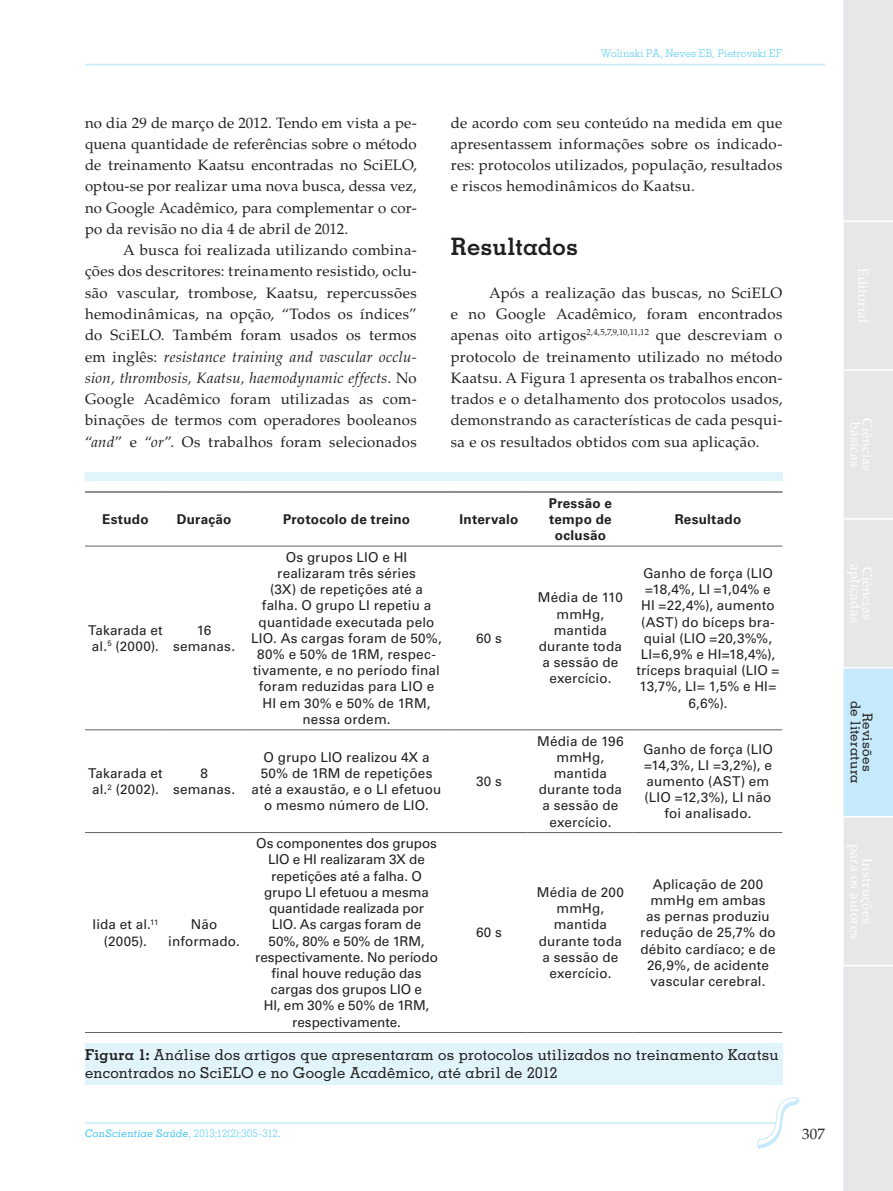
<style>
.page{position:relative;width:893px;height:1191px;background:#fff}
.page>*{position:absolute;margin:0;border:0;box-sizing:border-box;transform-origin:0 0}
.CS_Subtitulo{font:700 24px "Memphis LT Std";letter-spacing:.005em;color:#231f20}
.CS_Normal{font:15px/21.3px "Palatino LT Std";letter-spacing:.015em;color:#231f20;text-align:justify}
.CS_Tabela_-_titulo{font:500 15px/18px "Memphis LT Std";letter-spacing:.01em;color:#231f20}
.CS_Tabela_-_corpo{font:13.5px/16.2px "Univers LT Std";letter-spacing:.01em;color:#231f20;text-align:center}
.CS_Tabela_-_corpo-2{font:700 13.5px/16.2px "Univers LT Std";letter-spacing:.02em;color:#231f20;text-align:center}
.t1{font:500 13.5px/12px "Memphis LT Std";letter-spacing:.015em;color:#231f20;text-align:center}
.t2{font:13.5px "Palatino LT Std";letter-spacing:.03em;color:#fff}
.CS_z_Infs_Pags{font:300 10.5px "Memphis LT Std";letter-spacing:-.015em;color:#40c7f4}
.CS_z_Infs_Pags-2{font:300 10.5px "Memphis LT Std";letter-spacing:.025em;color:#40c7f4}
.s1{font-style:italic}
.s2{font-weight:700}
.s3{font-weight:500;font-style:italic}
</style>
<div class="page">
<hr style="left:85px;top:64px;width:740px;height:1px;background:#c6eafa">
<hr style="left:85px;top:1122px;width:693px;height:1px;background:#c6eafa">
<svg style="left:757px;top:1097px;width:42px;height:51px"></svg>
<div style="left:843px;top:0;width:50px;height:1191px;background:#e6e7e9"></div>
<div style="left:843px;top:668px;width:50px;height:148px;background:#c6eafa"></div>
<hr style="left:842px;top:220px;width:51px;height:2px;background:#fff">
<hr style="left:842px;top:369px;width:51px;height:2px;background:#fff">
<hr style="left:842px;top:518px;width:51px;height:1px;background:#fff">
<hr style="left:842px;top:667px;width:51px;height:1px;background:#fff">
<hr style="left:842px;top:816px;width:51px;height:1px;background:#fff">
<hr style="left:842px;top:964px;width:51px;height:2px;background:#fff">
<hr style="left:85px;top:492px;width:81px;height:1px;background:#231f20">
<hr style="left:166px;top:492px;width:76px;height:1px;background:#231f20">
<hr style="left:242px;top:492px;width:209px;height:1px;background:#231f20">
<hr style="left:451px;top:492px;width:76px;height:1px;background:#231f20">
<hr style="left:527px;top:492px;width:107px;height:1px;background:#231f20">
<hr style="left:634px;top:492px;width:148px;height:1px;background:#231f20">
<hr style="left:85px;top:546px;width:81px;height:1px;background:#636366">
<hr style="left:166px;top:546px;width:76px;height:1px;background:#636366">
<hr style="left:242px;top:546px;width:209px;height:1px;background:#636366">
<hr style="left:451px;top:546px;width:76px;height:1px;background:#636366">
<hr style="left:527px;top:546px;width:107px;height:1px;background:#636366">
<hr style="left:634px;top:546px;width:148px;height:1px;background:#636366">
<hr style="left:85px;top:729px;width:81px;height:1px;background:#636366">
<hr style="left:166px;top:729px;width:76px;height:1px;background:#636366">
<hr style="left:242px;top:729px;width:209px;height:1px;background:#636366">
<hr style="left:451px;top:729px;width:76px;height:1px;background:#636366">
<hr style="left:527px;top:729px;width:107px;height:1px;background:#636366">
<hr style="left:634px;top:729px;width:148px;height:1px;background:#636366">
<hr style="left:85px;top:832px;width:81px;height:1px;background:#636366">
<hr style="left:166px;top:832px;width:76px;height:1px;background:#636366">
<hr style="left:242px;top:832px;width:209px;height:1px;background:#636366">
<hr style="left:451px;top:832px;width:76px;height:1px;background:#636366">
<hr style="left:527px;top:832px;width:107px;height:1px;background:#636366">
<hr style="left:634px;top:832px;width:148px;height:1px;background:#636366">
<hr style="left:85px;top:1032px;width:81px;height:1px;background:#636366">
<hr style="left:166px;top:1032px;width:76px;height:1px;background:#636366">
<hr style="left:242px;top:1032px;width:209px;height:1px;background:#636366">
<hr style="left:451px;top:1032px;width:76px;height:1px;background:#636366">
<hr style="left:527px;top:1032px;width:107px;height:1px;background:#636366">
<hr style="left:634px;top:1032px;width:148px;height:1px;background:#636366">
<div style="left:85px;top:472px;width:697px;height:9px;background:#e1f4fc"></div>
<div style="left:85px;top:1043px;width:697px;height:41px;background:#e1f4fc"></div>
<p class="CS_Normal" style="left:85px;top:112px;width:333px">no dia 29 de março de 2012. Tendo em vista a pe&shy;quena quantidade de referências sobre o método de treinamento Kaatsu encontradas no SciELO, optou-se por realizar uma nova busca, dessa vez, no Google Acadêmico, para complementar o cor&shy;po da revisão no dia 4 de abril de 2012.</p>
<p class="CS_Normal" style="left:85px;top:240px;width:333px;text-indent:38px">A busca foi realizada utilizando combina&shy;ções dos descritores: treinamento resistido, oclu&shy;são vascular, trombose, Kaatsu, repercussões hemodinâmicas, na opção, “Todos os índices” do SciELO. Também foram usados os termos em inglês: <span class="s1">resistance training and vascular occlu&shy;sion, thrombosis, Kaatsu, haemodynamic effects</span>. No Google Acadêmico foram utilizadas as com&shy;binações de termos com operadores booleanos “<span class="s1">and</span>” e “<span class="s1">or</span>”. Os trabalhos foram selecionados</p>
<p class="CS_z_Infs_Pags-2" style="left:601px;top:47px;width:183px">Wolinski PA, Neves EB, Pietrovski EF</p>
<p class="CS_Normal" style="left:451px;top:112px;width:333px">de acordo com seu conteúdo na medida em que apresentassem informações sobre os indicado&shy;res: protocolos utilizados, população, resultados e riscos hemodinâmicos do Kaatsu.</p>
<p class="CS_Subtitulo" style="left:451px;top:232px;width:129px">Resultados</p>
<p class="CS_Normal" style="left:451px;top:282px;width:333px;text-indent:38px">Após a realização das buscas, no SciELO e no Google Acadêmico, foram encontrados apenas oito artigos<sup>2,4,5,7,9,10,11,12</sup> que descreviam o protocolo de treinamento utilizado no método Kaatsu. A Figura 1 apresenta os trabalhos encon&shy;trados e o detalhamento dos protocolos usados, demonstrando as características de cada pesqui&shy;sa e os resultados obtidos com sua aplicação.</p>
<p class="CS_Tabela_-_corpo-2" style="left:102px;top:511px;width:48px">Estudo</p>
<p class="CS_Tabela_-_corpo-2" style="left:177px;top:511px;width:56px">Duração</p>
<p class="CS_Tabela_-_corpo-2" style="left:283px;top:511px;width:128px">Protocolo de treino</p>
<p class="CS_Tabela_-_corpo-2" style="left:459px;top:511px;width:60px">Intervalo</p>
<p class="CS_Tabela_-_corpo" style="left:88px;top:622px;width:76px;text-align:left">Takarada et al.<sup>5</sup> (2000).</p>
<p class="CS_Tabela_-_corpo" style="left:173px;top:622px;width:64px">16 semanas.</p>
<p class="CS_Tabela_-_corpo" style="left:88px;top:765px;width:76px;text-align:left">Takarada et al.<sup>2</sup> (2002).</p>
<p class="CS_Tabela_-_corpo" style="left:173px;top:765px;width:64px">8 semanas.</p>
<p class="CS_Tabela_-_corpo" style="left:92px;top:916px;width:67px">Iida et al.<sup>11 </sup>(2005).</p>
<p class="CS_Tabela_-_corpo" style="left:168px;top:916px;width:73px">Não informado.</p>
<p class="CS_Tabela_-_corpo" style="left:251px;top:549px;width:192px">Os grupos LIO e HI realizaram três séries<br>(3X) de repetições até a falha. O grupo LI repetiu a quantidade executada pelo<br>LIO. As cargas foram de 50%,<br>80% e 50% de 1RM, respec&shy;tivamente, e no período final foram reduzidas para LIO e<br>HI em 30% e 50% de 1RM, nessa ordem.</p>
<p class="CS_Tabela_-_corpo" style="left:252px;top:749px;width:191px">O grupo LIO realizou 4X a<br>50% de 1RM de repetições até a exaustão, e o LI efetuou o mesmo número de LIO.</p>
<p class="CS_Tabela_-_corpo" style="left:255px;top:835px;width:184px">Os componentes dos grupos<br>LIO e HI realizaram 3X de repetições até a falha. O grupo LI efetuou a mesma quantidade realizada por<br>LIO. As cargas foram de<br>50%, 80% e 50% de 1RM, respectivamente. No período final houve redução das cargas dos grupos LIO e<br>HI, em 30% e 50% de 1RM, respectivamente.</p>
<p class="CS_Tabela_-_corpo" style="left:476px;top:630px;width:27px">60 s</p>
<p class="CS_Tabela_-_corpo" style="left:476px;top:773px;width:27px">30 s</p>
<p class="CS_Tabela_-_corpo" style="left:476px;top:924px;width:27px">60 s</p>
<p class="CS_Tabela_-_corpo-2" style="left:549px;top:495px;width:65px">Pressão e tempo de oclusão</p>
<p class="CS_Tabela_-_corpo" style="left:538px;top:589px;width:87px">Média de 110 mmHg,</p>
<p class="CS_Tabela_-_corpo" style="left:539px;top:622px;width:85px">mantida durante toda a sessão de exercício.</p>
<p class="CS_Tabela_-_corpo" style="left:537px;top:732px;width:88px">Média de 196 mmHg,</p>
<p class="CS_Tabela_-_corpo" style="left:539px;top:765px;width:85px">mantida durante toda a sessão de exercício.</p>
<p class="CS_Tabela_-_corpo-2" style="left:675px;top:511px;width:68px">Resultado</p>
<p class="CS_Tabela_-_corpo" style="left:636px;top:565px;width:145px">Ganho de força (LIO =18,4%, LI =1,04% e<br>HI =22,4%), aumento (AST) do bíceps bra&shy;quial (LIO =20,3%%,<br>LI=6,9% e HI=18,4%), tríceps braquial (LIO =<br>13,7%, LI= 1,5% e HI=<br>6,6%).</p>
<p class="CS_Tabela_-_corpo" style="left:643px;top:741px;width:132px">Ganho de força (LIO =14,3%, LI =3,2%), e aumento (AST) em (LIO =12,3%), LI não foi analisado.</p>
<p class="CS_Tabela_-_corpo" style="left:537px;top:884px;width:88px">Média de 200 mmHg,</p>
<p class="CS_Tabela_-_corpo" style="left:539px;top:916px;width:85px">mantida durante toda a sessão de exercício.</p>
<p class="CS_Tabela_-_corpo" style="left:640px;top:876px;width:137px">Aplicação de 200 mmHg em ambas<br>as pernas produziu redução de 25,7% do débito cardíaco; e de<br>26,9%, de acidente vascular cerebral.</p>
<p class="CS_Tabela_-_titulo" style="left:85px;top:1045px;width:695px"><span class="s2">Figura 1:</span> Análise dos artigos que apresentaram os protocolos utilizados no treinamento Kaatsu encontrados no SciELO e no Google Acadêmico, até abril de 2012</p>
<p class="CS_z_Infs_Pags" style="left:85px;top:1127px;width:197px"><span class="s3">ConScientiae Saúde</span>, 2013;12(2):305-312.</p>
<p class="CS_Normal" style="left:802px;top:1123px;width:24px">307</p>
<p class="t2" style="left:863px;top:422px;width:46px;rotate:90deg">básicas</p>
<p class="t2" style="left:875px;top:567px;width:54px;rotate:90deg">Ciências</p>
<p class="t1" style="left:874px;top:701px;width:84px;rotate:90deg">Revisões<br>de literatura</p>
</div>
